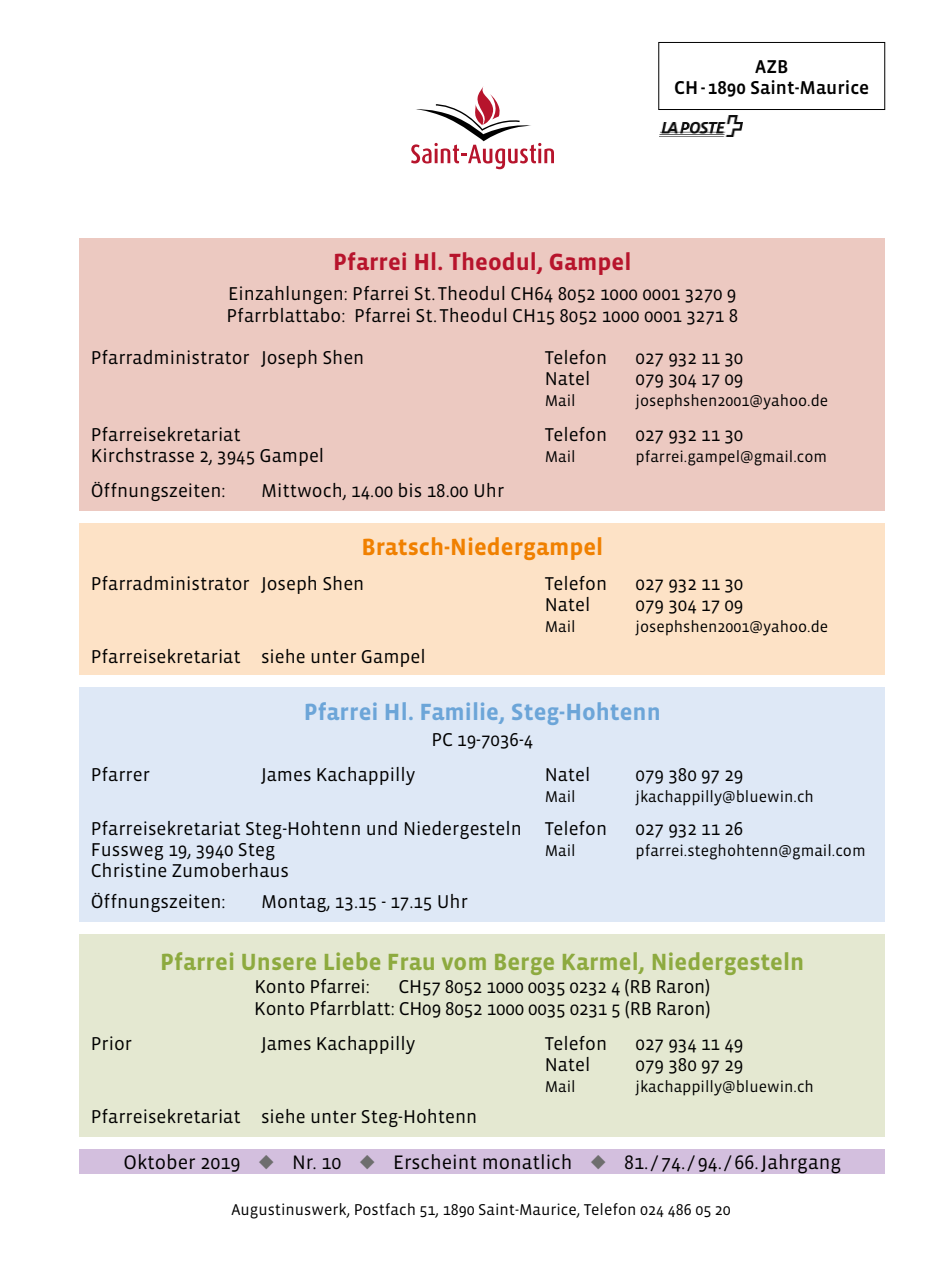
<style>
.page{position:relative;width:942px;height:1276px;background:#fff}
.page>*{position:absolute;margin:0;border:0;box-sizing:border-box;transform-origin:0 0}
.t1{font:700 24px "Vista Sans";color:#8daa3f}
.t2{font:700 24px "Vista Sans";color:#6ca5d8}
.t3{font:700 24px "Vista Sans";color:#b7142c}
.t4{font:700 24px "Vista Sans";color:#f08000}
.t5{font:20px "Vista Sans";color:#000}
.t6{font:19px/22px "Vista Sans";color:#000}
.t7{font:19px/21px "Vista Sans Med";color:#000;text-align:center}
.t8{font:16px "Vista Sans";color:#000}
.s1{color:#6e6e6e}
</style>
<div class="page">
<div style="left:79px;top:1149px;width:805px;height:25px;background:#d3bfde"></div>
<svg style="left:411px;top:86px;width:142px;height:83px"></svg>
<div style="left:79px;top:238px;width:805px;height:272px;background:#ecc9c1"></div>
<div style="left:79px;top:687px;width:805px;height:235px;background:#dee8f6"></div>
<div style="left:79px;top:523px;width:805px;height:152px;background:#fde2c6"></div>
<div style="left:79px;top:934px;width:805px;height:203px;background:#e4e8d1"></div>
<div style="left:658px;top:42px;width:226px;height:68px;border:1px solid #000"></div>
<img style="left:659px;top:116px;width:83px;height:21px">
<p class="t7" style="left:674px;top:56px;width:196px">AZB<br>CH - 1890 Saint-Maurice</p>
<p class="t3" style="left:333px;top:250px;width:299px">Pfarrei Hl. Theodul, Gampel</p>
<p class="t6" style="left:226px;top:283px;width:513px">Einzahlungen: Pfarrei St. Theodul CH64 8052 1000 0001 3270 9<br>Pfarrblattabo: Pfarrei St. Theodul CH15 8052 1000 0001 3271 8</p>
<p class="t6" style="left:91px;top:347px;width:275px">Pfarradministrator Joseph Shen</p>
<p class="t6" style="left:544px;top:347px;width:64px">Telefon</p>
<p class="t6" style="left:635px;top:347px;width:109px">027 932 11 30</p>
<p class="t6" style="left:544px;top:368px;width:47px">Natel</p>
<p class="t6" style="left:635px;top:368px;width:109px">079 304 17 09</p>
<p class="t8" style="left:544px;top:393px;width:32px">Mail</p>
<p class="t8" style="left:635px;top:393px;width:194px">josephshen2001@yahoo.de</p>
<p class="t6" style="left:91px;top:424px;width:151px">Pfarreisekretariat</p>
<p class="t6" style="left:544px;top:424px;width:64px">Telefon</p>
<p class="t6" style="left:635px;top:424px;width:109px">027 932 11 30</p>
<p class="t6" style="left:91px;top:445px;width:235px">Kirchstrasse 2, 3945 Gampel</p>
<p class="t8" style="left:544px;top:449px;width:32px">Mail</p>
<p class="t8" style="left:635px;top:449px;width:193px">pfarrei.gampel@gmail.com</p>
<p class="t6" style="left:91px;top:480px;width:136px">Öffnungszeiten:</p>
<p class="t6" style="left:261px;top:480px;width:245px">Mittwoch, 14.00 bis 18.00 Uhr</p>
<p class="t4" style="left:361px;top:534px;width:243px">Bratsch-Niedergampel</p>
<p class="t6" style="left:91px;top:572px;width:275px">Pfarradministrator Joseph Shen</p>
<p class="t6" style="left:544px;top:572px;width:64px">Telefon</p>
<p class="t6" style="left:635px;top:572px;width:109px">027 932 11 30</p>
<p class="t6" style="left:544px;top:593px;width:47px">Natel</p>
<p class="t6" style="left:635px;top:593px;width:109px">079 304 17 09</p>
<p class="t8" style="left:544px;top:618px;width:32px">Mail</p>
<p class="t8" style="left:635px;top:618px;width:194px">josephshen2001@yahoo.de</p>
<p class="t6" style="left:91px;top:645px;width:336px">Pfarreisekretariat siehe unter Gampel</p>
<p class="t2" style="left:304px;top:700px;width:358px">Pfarrei Hl. Familie, Steg-Hohtenn</p>
<p class="t6" style="left:431px;top:729px;width:103px">PC 19-7036-4</p>
<p class="t6" style="left:91px;top:764px;width:61px">Pfarrer</p>
<p class="t6" style="left:261px;top:764px;width:156px">James Kachappilly</p>
<p class="t6" style="left:544px;top:764px;width:47px">Natel</p>
<p class="t6" style="left:635px;top:764px;width:109px">079 380 97 29</p>
<p class="t8" style="left:544px;top:788px;width:32px">Mail</p>
<p class="t8" style="left:635px;top:788px;width:180px">jkachappilly@bluewin.ch</p>
<p class="t6" style="left:91px;top:818px;width:517px">Pfarreisekretariat Steg-Hohtenn und Niedergesteln Telefon</p>
<p class="t6" style="left:635px;top:818px;width:109px">027 932 11 26</p>
<p class="t6" style="left:91px;top:839px;width:186px">Fussweg 19, 3940 Steg</p>
<p class="t8" style="left:544px;top:842px;width:32px">Mail</p>
<p class="t8" style="left:635px;top:842px;width:231px">pfarrei.steghohtenn@gmail.com</p>
<p class="t6" style="left:91px;top:856px;width:200px;line-height:31px">Christine Zumoberhaus<br>Öffnungszeiten:</p>
<p class="t6" style="left:261px;top:891px;width:208px">Montag, 13.15 - 17.15 Uhr</p>
<p class="t1" style="left:160px;top:950px;width:645px">Pfarrei Unsere Liebe Frau vom Berge Karmel, Niedergesteln</p>
<p class="t6" style="left:254px;top:976px;width:117px">Konto Pfarrei:</p>
<p class="t6" style="left:254px;top:976px;width:458px;text-align:right">CH57 8052 1000 0035 0232 4 (RB Raron)<br>Konto Pfarrblatt: CH09 8052 1000 0035 0231 5 (RB Raron)</p>
<p class="t6" style="left:91px;top:1033px;width:43px">Prior</p>
<p class="t6" style="left:261px;top:1033px;width:156px">James Kachappilly</p>
<p class="t6" style="left:544px;top:1033px;width:64px">Telefon</p>
<p class="t6" style="left:635px;top:1033px;width:109px">027 934 11 49</p>
<p class="t6" style="left:544px;top:1054px;width:47px">Natel</p>
<p class="t6" style="left:635px;top:1054px;width:109px">079 380 97 29</p>
<p class="t8" style="left:544px;top:1078px;width:32px">Mail</p>
<p class="t8" style="left:635px;top:1078px;width:180px">jkachappilly@bluewin.ch</p>
<p class="t6" style="left:91px;top:1106px;width:388px">Pfarreisekretariat siehe unter Steg-Hohtenn</p>
<p class="t5" style="left:123px;top:1152px;width:719px">Oktober 2019 <span class="s1">◆</span> Nr. 10 <span class="s1">◆</span> Erscheint monatlich <span class="s1">◆</span> 81./ 74./94./66.Jahrgang</p>
<p class="t8" style="left:231px;top:1201px;width:501px">Augustinuswerk, Postfach 51, 1890 Saint-Maurice, Telefon 024 486 05 20</p>
</div>
